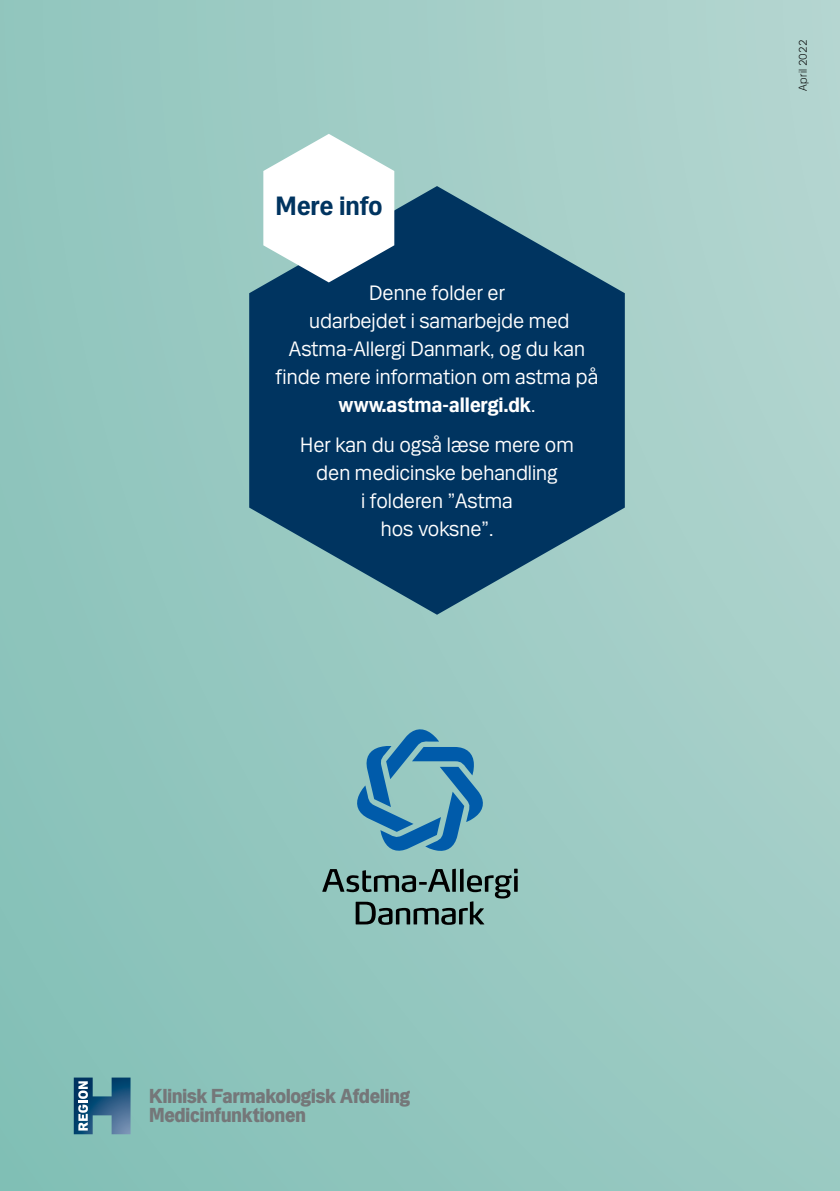
<style>
.page{position:relative;width:840px;height:1191px;background:#fff}
.page>*{position:absolute;margin:0;border:0;box-sizing:border-box;transform-origin:0 0}
.Head{font:700 28px "Mari";letter-spacing:-.005em;color:#003460}
.text{font:22px/28px "Mari";color:#fff;text-align:center}
.t1{font:800 21.4px/19.6px "Mari";letter-spacing:-.02em;color:#757779}
.t2{font:300 12px "Mari";letter-spacing:.025em;color:#000}
.s1{font-weight:700}
</style>
<div class="page">
<div style="left:0;top:0;width:839px;height:1191px;background:linear-gradient(to right,#8ac3ba,#aad1ca)"></div>
<svg style="left:74px;top:1077px;width:56px;height:57px"></svg>
<svg style="left:354px;top:729px;width:131px;height:124px"></svg>
<svg style="left:322px;top:868px;width:195px;height:56px"></svg>
<svg style="left:249px;top:186px;width:375px;height:429px;fill:#003460"></svg>
<svg style="left:263px;top:134px;width:131px;height:148px"></svg>
<p class="Head" style="left:275px;top:189px;width:109px">Mere info</p>
<p class="text" style="left:275px;top:278px;width:324px">Denne folder er<br>udarbejdet i samarbejde med<br>Astma-Allergi Danmark, og du kan finde mere information om astma på <span class="s1">www.astma-allergi.dk</span>.</p>
<p class="text" style="left:300px;top:430px;width:275px">Her kan du også læse mere om den medicinske behandling<br>i folderen ”Astma<br>hos voksne”.</p>
<p class="t2" style="left:795px;top:91px;width:53px;rotate:-90deg">April 2022</p>
<p class="t1" style="left:149px;top:1086px;width:262px">Klinisk Farmakologisk Afdeling<br>Medicinfunktionen</p>
</div>
